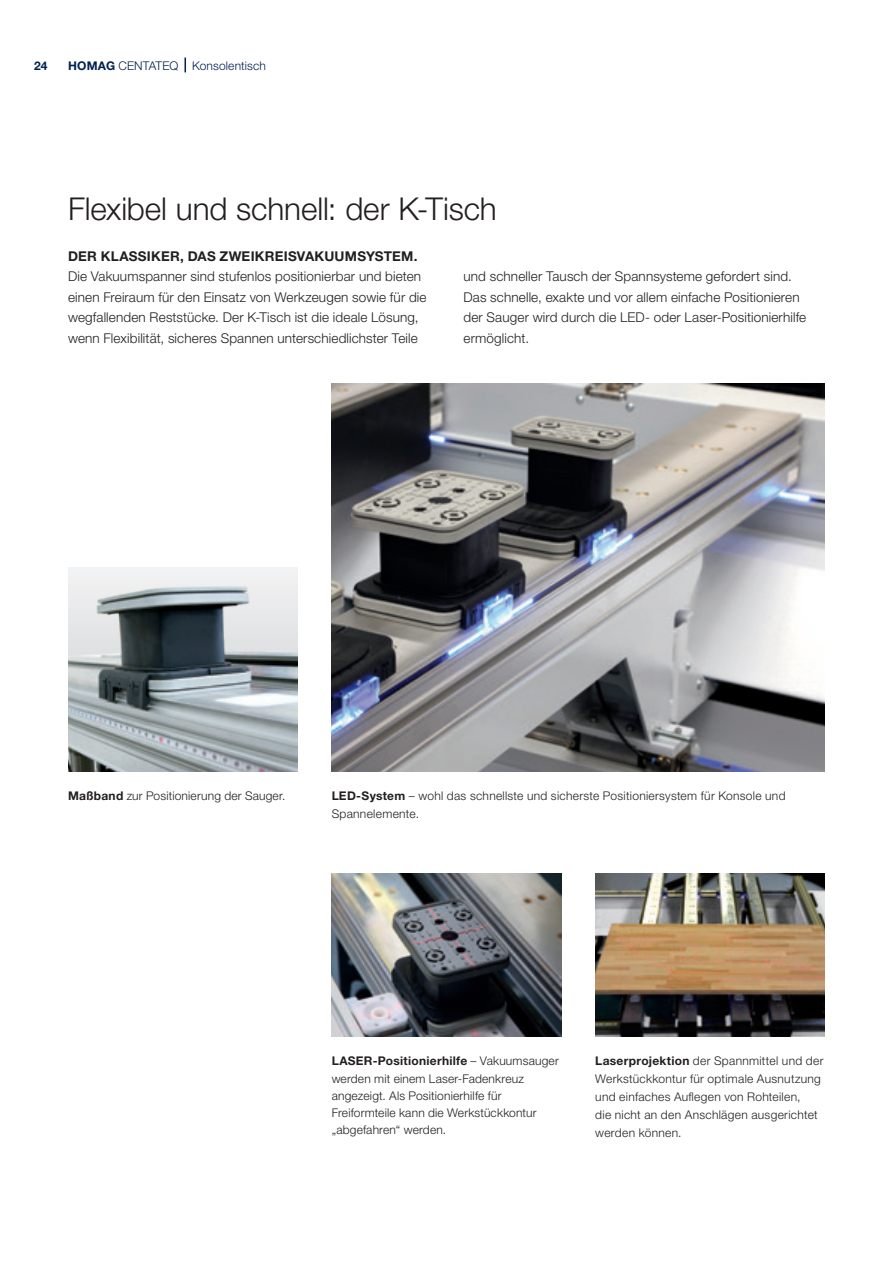
<style>
.page{position:relative;width:893px;height:1263px;background:#fff}
.page>*{position:absolute;margin:0;border:0;box-sizing:border-box;transform-origin:0 0}
._01_Headline_21pt_25{font:300 31.5px "Helvetica Neue LTW1 G";letter-spacing:-.005em;color:#231f20}
._03_Copy_9pt_light{font:300 13.5px/20.4px "Helvetica Neue LTW1 G";letter-spacing:.01em;color:#231f20}
._03_Copy_9pt_Versali{font:700 13.5px "Helvetica Neue LTW1 G";letter-spacing:.015em;color:#231f20}
._05_BU_8Pt_11_5Pt{font:300 12px/18px "Helvetica Neue LTW1 G";letter-spacing:.02em;color:#231f20}
.Musterseiten_Rubrike{font:300 12px "Helvetica Neue LTW1 G";letter-spacing:.01em;color:#00214f}
.t1{font:700 12px "Helvetica Neue LTW1 G";color:#00214f}
.s1{font-weight:700}
</style>
<div class="page">
<img style="left:332px;top:383px;width:493px;height:388px">
<img style="left:332px;top:873px;width:229px;height:163px">
<img style="left:595px;top:873px;width:230px;height:163px">
<img style="left:68px;top:567px;width:229px;height:204px">
<svg style="left:184px;top:58px;width:2px;height:14px"></svg>
<p class="t1" style="left:34px;top:58px;width:15px">24</p>
<p class="Musterseiten_Rubrike" style="left:68px;top:58px;width:200px"><span class="s1">HOMAG</span> CENTATEQ Konsolentisch</p>
<p class="_01_Headline_21pt_25" style="left:68px;top:190px;width:430px">Flexibel und schnell: der K-Tisch</p>
<p class="_03_Copy_9pt_Versali" style="left:68px;top:248px;width:351px">DER KLASSIKER, DAS ZWEIKREISVAKUUMSYSTEM.</p>
<p class="_03_Copy_9pt_light" style="left:68px;top:266px;width:360px">Die Vakuumspanner sind stufenlos positionierbar und bieten einen Freiraum für den Einsatz von Werkzeugen sowie für die wegfallenden Reststücke. Der K-Tisch ist die ideale Lösung, wenn Flexibilität, sicheres Spannen unterschiedlichster Teile</p>
<p class="_03_Copy_9pt_light" style="left:463px;top:266px;width:330px">und schneller Tausch der Spannsysteme gefordert sind.</p>
<p class="_03_Copy_9pt_light" style="left:463px;top:287px;width:344px">Das schnelle, exakte und vor allem einfache Positionieren der Sauger wird durch die LED- oder Laser-Positionierhilfe ermöglicht.</p>
<p class="_05_BU_8Pt_11_5Pt" style="left:68px;top:787px;width:219px"><span class="s1">Maßband</span> zur Positionierung der Sauger.</p>
<p class="_05_BU_8Pt_11_5Pt" style="left:332px;top:787px;width:455px"><span class="s1">LED-System</span> – wohl das schnellste und sicherste Positioniersystem für Konsole und<br>Spannelemente.</p>
<p class="_05_BU_8Pt_11_5Pt" style="left:332px;top:1052px;width:229px;line-height:17.2px"><span class="s1">LASER-Positionierhilfe</span> – Vakuumsauger werden mit einem Laser-Fadenkreuz angezeigt. Als Positionierhilfe für Freiformteile kann die Werkstückkontur „abgefahren“ werden.</p>
<p class="_05_BU_8Pt_11_5Pt" style="left:595px;top:1052px;width:230px"><span class="s1">Laserprojektion</span> der Spannmittel und der Werkstückkontur für optimale Ausnutzung und einfaches Auflegen von Rohteilen,<br>die nicht an den Anschlägen ausgerichtet werden können.</p>
</div>
